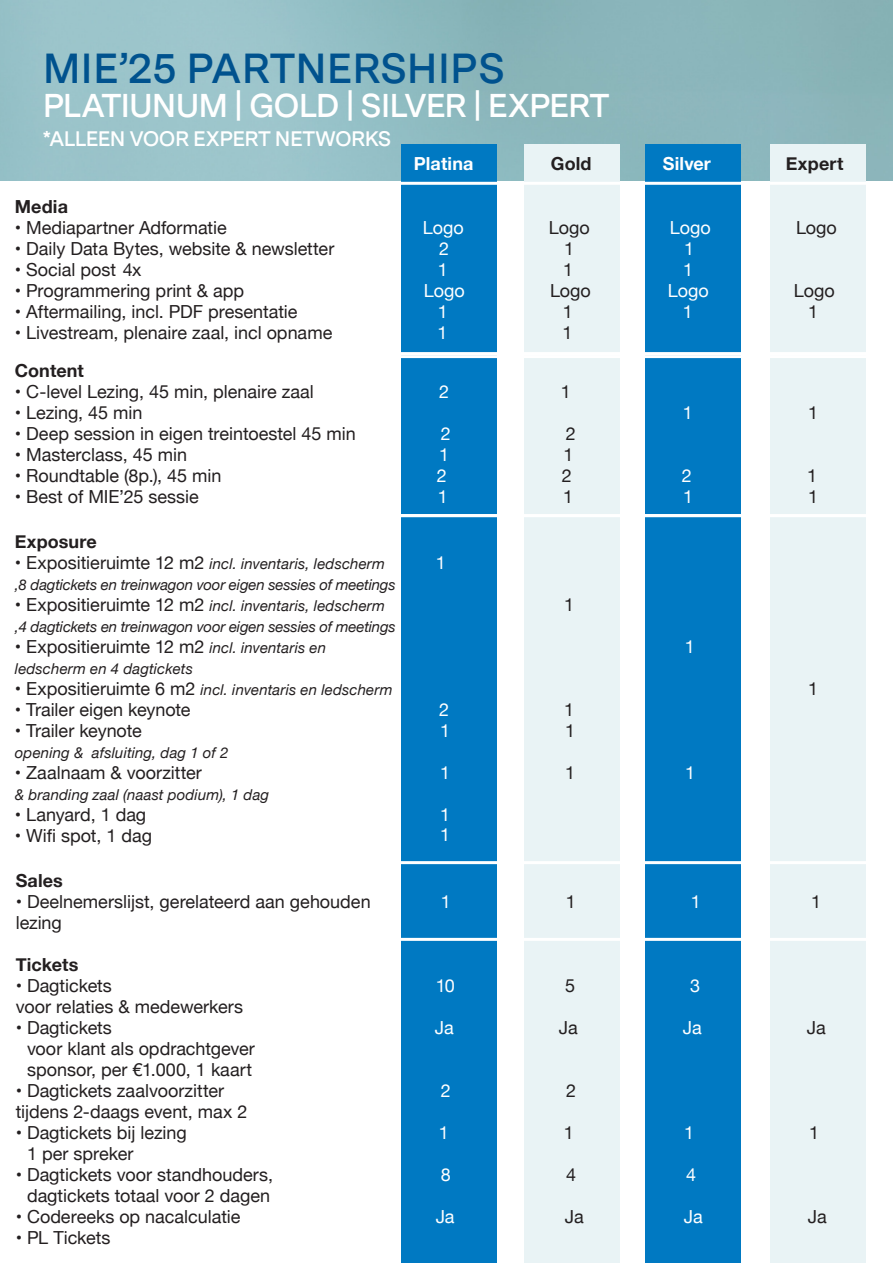
<style>
.page{position:relative;width:893px;height:1263px;background:#fff}
.page>*{position:absolute;margin:0;border:0;box-sizing:border-box;transform-origin:0 0}
.t1{font:600 42px "Messina Sans";color:#00528e}
.t2{font:600 33px "Messina Sans";letter-spacing:-.035em;color:#fff}
.t3{font:600 21px "Messina Sans";letter-spacing:-.035em;color:#fff}
.t4{font:18px/21px "Helvetica Neue";color:#231f20}
.t5{font:18px "Helvetica Neue";letter-spacing:-.005em;color:#fff}
.t6{font:700 18px "Helvetica Neue";letter-spacing:.005em;color:#231f20}
.t7{font:700 18px "Helvetica Neue";letter-spacing:.005em;color:#fff}
.t8{font:italic 15px "Helvetica Neue";letter-spacing:.005em;color:#231f20}
.s1{color:#fff}
.s2{font-style:normal;font-size:18px}
.s3{font-style:italic;font-size:15px}
</style>
<div class="page">
<img style="left:0;top:0;width:893px;height:181px">
<div style="left:401px;top:145px;width:95px;height:1118px;background:#0079c2"></div>
<div style="left:525px;top:145px;width:95px;height:1118px;background:#e9f3f5"></div>
<div style="left:645px;top:145px;width:96px;height:1118px;background:#0079c2"></div>
<div style="left:770px;top:145px;width:96px;height:1118px;background:#e9f3f5"></div>
<svg style="left:401px;top:182px;width:465px;height:173px"></svg>
<svg style="left:401px;top:355px;width:465px;height:159px"></svg>
<svg style="left:401px;top:514px;width:465px;height:347px"></svg>
<svg style="left:401px;top:861px;width:465px;height:402px"></svg>
<p class="t1" style="left:43px;top:38px;width:464px">MIE’25 PARTNERSHIPS</p>
<p class="t2" style="left:43px;top:82px;width:568px">PLATIUNUM | GOLD | SILVER | EXPERT</p>
<p class="t3" style="left:43px;top:123px;width:350px">*ALLEEN VOOR EXPERT NETWORKS</p>
<p class="t7" style="left:414px;top:149px;width:61px">Platina</p>
<p class="t6" style="left:551px;top:149px;width:42px">Gold</p>
<p class="t7" style="left:663px;top:149px;width:50px">Silver</p>
<p class="t6" style="left:786px;top:149px;width:59px">Expert</p>
<p class="t6" style="left:15px;top:193px;width:55px">Media</p>
<p class="t4" style="left:15px;top:218px;width:213px">• Mediapartner Adformatie</p>
<p class="t5" style="left:423px;top:215px;width:42px">Logo</p>
<p class="t4" style="left:549px;top:218px;width:42px">Logo</p>
<p class="t5" style="left:670px;top:215px;width:42px">Logo</p>
<p class="t4" style="left:796px;top:218px;width:42px">Logo</p>
<p class="t4" style="left:15px;top:239px;width:321px">• Daily Data Bytes, website &amp; newsletter</p>
<p class="t5" style="left:439px;top:236px;width:12px">2</p>
<p class="t4" style="left:564px;top:239px;width:12px">1</p>
<p class="t5" style="left:684px;top:236px;width:12px">1</p>
<p class="t4" style="left:15px;top:260px;width:128px">• Social post 4x</p>
<p class="t5" style="left:438px;top:257px;width:12px">1</p>
<p class="t4" style="left:563px;top:260px;width:12px">1</p>
<p class="t5" style="left:683px;top:257px;width:12px">1</p>
<p class="t4" style="left:15px;top:281px;width:231px">• Programmering print &amp; app</p>
<p class="t5" style="left:424px;top:278px;width:42px">Logo</p>
<p class="t4" style="left:550px;top:281px;width:42px">Logo</p>
<p class="t5" style="left:668px;top:278px;width:42px">Logo</p>
<p class="t4" style="left:794px;top:281px;width:42px">Logo</p>
<p class="t4" style="left:15px;top:302px;width:284px">• Aftermailing, incl. PDF presentatie</p>
<p class="t5" style="left:438px;top:299px;width:12px">1</p>
<p class="t4" style="left:563px;top:302px;width:12px">1</p>
<p class="t5" style="left:683px;top:299px;width:12px">1</p>
<p class="t4" style="left:808px;top:302px;width:12px">1</p>
<p class="t4" style="left:15px;top:323px;width:319px">• Livestream, plenaire zaal, incl opname</p>
<p class="t5" style="left:437px;top:320px;width:12px">1</p>
<p class="t4" style="left:562px;top:323px;width:12px">1</p>
<p class="t6" style="left:15px;top:356px;width:71px">Content</p>
<p class="t4" style="left:15px;top:382px;width:301px">• C-level Lezing, 45 min, plenaire zaal</p>
<p class="t5" style="left:439px;top:378px;width:12px">2</p>
<p class="t4" style="left:561px;top:382px;width:12px">1</p>
<p class="t4" style="left:15px;top:403px;width:129px">• Lezing, 45 min</p>
<p class="t5" style="left:683px;top:399px;width:12px">1</p>
<p class="t4" style="left:808px;top:403px;width:12px">1</p>
<p class="t4" style="left:15px;top:424px;width:342px">• Deep session in eigen treintoestel 45 min</p>
<p class="t5" style="left:441px;top:420px;width:12px">2</p>
<p class="t4" style="left:566px;top:424px;width:12px">2</p>
<p class="t4" style="left:15px;top:445px;width:174px">• Masterclass, 45 min</p>
<p class="t5" style="left:439px;top:441px;width:12px">1</p>
<p class="t4" style="left:563px;top:445px;width:12px">1</p>
<p class="t4" style="left:15px;top:466px;width:208px">• Roundtable (8p.), 45 min</p>
<p class="t5" style="left:437px;top:462px;width:12px">2</p>
<p class="t4" style="left:562px;top:466px;width:12px">2</p>
<p class="t5" style="left:682px;top:462px;width:12px">2</p>
<p class="t4" style="left:807px;top:466px;width:12px">1</p>
<p class="t4" style="left:15px;top:487px;width:196px">• Best of MIE’25 sessie<span class="s1">2</span></p>
<p class="t5" style="left:438px;top:483px;width:12px">1</p>
<p class="t4" style="left:563px;top:487px;width:12px">1</p>
<p class="t5" style="left:683px;top:483px;width:12px">1</p>
<p class="t4" style="left:808px;top:487px;width:12px">1</p>
<p class="t6" style="left:15px;top:527px;width:84px">Exposure</p>
<p class="t8" style="left:15px;top:552px;width:372px"><span class="s2">• Expositieruimte 12 m2</span> incl. inventaris, ledscherm</p>
<p class="t5" style="left:436px;top:549px;width:12px">1</p>
<p class="t8" style="left:15px;top:573px;width:382px">,8 dagtickets en treinwagon voor eigen sessies of meetings</p>
<p class="t8" style="left:15px;top:594px;width:372px"><span class="s2">• Expositieruimte 12 m2</span> incl. inventaris, ledscherm</p>
<p class="t4" style="left:564px;top:595px;width:12px">1</p>
<p class="t8" style="left:15px;top:615px;width:382px">,4 dagtickets en treinwagon voor eigen sessies of meetings</p>
<p class="t4" style="left:15px;top:637px;width:313px">• Expositieruimte 12 m2 <span class="s3">incl. inventaris en</span></p>
<p class="t5" style="left:685px;top:633px;width:12px">1</p>
<p class="t8" style="left:15px;top:657px;width:180px">ledscherm en 4 dagtickets</p>
<p class="t8" style="left:15px;top:678px;width:379px"><span class="s2">• Expositieruimte 6 m2</span> incl. inventaris en ledscherm</p>
<p class="t4" style="left:808px;top:679px;width:12px">1</p>
<p class="t4" style="left:15px;top:700px;width:177px">• Trailer eigen keynote</p>
<p class="t5" style="left:439px;top:696px;width:12px">2</p>
<p class="t4" style="left:564px;top:700px;width:12px">1</p>
<p class="t4" style="left:15px;top:721px;width:128px">• Trailer keynote</p>
<p class="t5" style="left:440px;top:717px;width:12px">1</p>
<p class="t4" style="left:565px;top:721px;width:12px">1</p>
<p class="t8" style="left:15px;top:741px;width:215px">opening &amp; afsluiting, dag 1 of 2</p>
<p class="t4" style="left:15px;top:763px;width:189px">• Zaalnaam &amp; voorzitter</p>
<p class="t5" style="left:440px;top:759px;width:12px">1</p>
<p class="t4" style="left:565px;top:763px;width:12px">1</p>
<p class="t5" style="left:685px;top:759px;width:12px">1</p>
<p class="t8" style="left:15px;top:783px;width:256px">&amp; branding zaal (naast podium), 1 dag</p>
<p class="t4" style="left:15px;top:805px;width:133px">• Lanyard, 1 dag</p>
<p class="t5" style="left:440px;top:801px;width:12px">1</p>
<p class="t4" style="left:15px;top:826px;width:139px">• Wifi spot, 1 dag</p>
<p class="t5" style="left:440px;top:822px;width:12px">1</p>
<p class="t6" style="left:16px;top:866px;width:49px">Sales</p>
<p class="t4" style="left:16px;top:892px;width:356px">• Deelnemerslijst, gerelateerd aan gehouden</p>
<p class="t5" style="left:441px;top:889px;width:12px">1</p>
<p class="t4" style="left:566px;top:892px;width:12px">1</p>
<p class="t5" style="left:691px;top:889px;width:12px">1</p>
<p class="t4" style="left:811px;top:892px;width:12px">1</p>
<p class="t4" style="left:16px;top:913px;width:48px">lezing</p>
<p class="t6" style="left:16px;top:950px;width:64px">Tickets</p>
<p class="t4" style="left:16px;top:976px;width:98px">• Dagtickets</p>
<p class="t5" style="left:436px;top:973px;width:21px">10</p>
<p class="t4" style="left:565px;top:976px;width:12px">5</p>
<p class="t5" style="left:690px;top:973px;width:12px">3</p>
<p class="t4" style="left:16px;top:997px;width:229px">voor relaties &amp; medewerkers</p>
<p class="t4" style="left:16px;top:1018px;width:98px">• Dagtickets</p>
<p class="t5" style="left:435px;top:1015px;width:20px">Ja</p>
<p class="t4" style="left:559px;top:1018px;width:20px">Ja</p>
<p class="t5" style="left:683px;top:1015px;width:20px">Ja</p>
<p class="t4" style="left:807px;top:1018px;width:20px">Ja</p>
<p class="t4" style="left:27px;top:1039px;width:229px">voor klant als opdrachtgever sponsor, per €1.000, 1 kaart</p>
<p class="t4" style="left:16px;top:1081px;width:210px">• Dagtickets zaalvoorzitter</p>
<p class="t5" style="left:441px;top:1078px;width:12px">2</p>
<p class="t4" style="left:566px;top:1081px;width:12px">2</p>
<p class="t4" style="left:16px;top:1102px;width:233px">tijdens 2-daags event, max 2</p>
<p class="t4" style="left:16px;top:1123px;width:173px">• Dagtickets bij lezing</p>
<p class="t5" style="left:439px;top:1120px;width:12px">1</p>
<p class="t4" style="left:564px;top:1123px;width:12px">1</p>
<p class="t5" style="left:684px;top:1120px;width:12px">1</p>
<p class="t4" style="left:809px;top:1123px;width:12px">1</p>
<p class="t4" style="left:27px;top:1144px;width:108px">1 per spreker</p>
<p class="t4" style="left:16px;top:1165px;width:259px">• Dagtickets voor standhouders,</p>
<p class="t5" style="left:441px;top:1162px;width:12px">8</p>
<p class="t4" style="left:566px;top:1165px;width:12px">4</p>
<p class="t5" style="left:686px;top:1162px;width:12px">4</p>
<p class="t4" style="left:27px;top:1186px;width:245px">dagtickets totaal voor 2 dagen</p>
<p class="t4" style="left:16px;top:1207px;width:226px">• Codereeks op nacalculatie</p>
<p class="t5" style="left:436px;top:1204px;width:20px">Ja</p>
<p class="t4" style="left:565px;top:1207px;width:20px">Ja</p>
<p class="t5" style="left:684px;top:1204px;width:20px">Ja</p>
<p class="t4" style="left:808px;top:1207px;width:20px">Ja</p>
<p class="t4" style="left:16px;top:1228px;width:96px">• PL Tickets</p>
</div>
